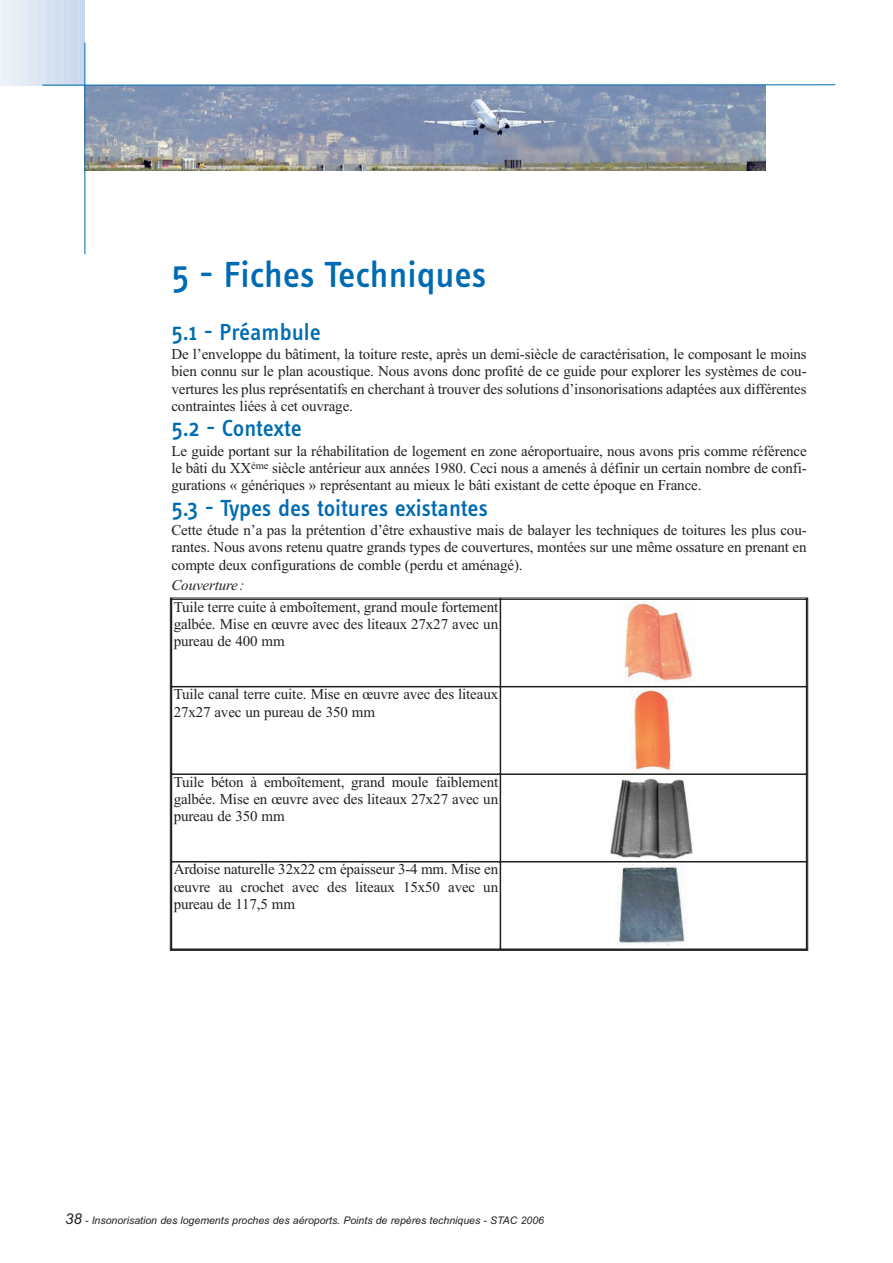
<style>
.page{position:relative;width:893px;height:1263px;background:#fff}
.page>*{position:absolute;margin:0;border:0;box-sizing:border-box;transform-origin:0 0}
.t1{font:500 37.5px "Info Text";color:#006bb2}
.t2{font:500 24px "Info Text";color:#006bb2}
.t3{font:15px/17.2px "Times New Roman";letter-spacing:-.01em;color:#231f20;text-align:justify}
.t4{font:italic 15px "Times New Roman";letter-spacing:-.01em;color:#231f20}
.t5{font:italic 10.5px "Arial";color:#231f20}
.s1{font-size:15px}
</style>
<div class="page">
<img style="left:86px;top:86px;width:679px;height:84px">
<hr style="left:0;top:0;width:1px;height:85px;background:#eef3f9">
<hr style="left:1px;top:0;width:2px;height:85px;background:#edf2f9">
<hr style="left:3px;top:0;width:2px;height:85px;background:#ecf2f9">
<hr style="left:5px;top:0;width:2px;height:85px;background:#ecf1f8">
<hr style="left:7px;top:0;width:3px;height:85px;background:#eaf0f8">
<hr style="left:10px;top:0;width:2px;height:85px;background:#e9eff7">
<hr style="left:12px;top:0;width:2px;height:85px;background:#e8eff7">
<hr style="left:14px;top:0;width:2px;height:85px;background:#e7edf7">
<hr style="left:16px;top:0;width:3px;height:85px;background:#e6edf7">
<hr style="left:19px;top:0;width:2px;height:85px;background:#e5ecf6">
<hr style="left:21px;top:0;width:2px;height:85px;background:#e4ebf6">
<hr style="left:23px;top:0;width:2px;height:85px;background:#e2eaf5">
<hr style="left:25px;top:0;width:3px;height:85px;background:#e1eaf5">
<hr style="left:28px;top:0;width:2px;height:85px;background:#dfe8f4">
<hr style="left:30px;top:0;width:2px;height:85px;background:#dee7f4">
<hr style="left:32px;top:0;width:2px;height:85px;background:#dde6f3">
<hr style="left:34px;top:0;width:3px;height:85px;background:#dce6f3">
<hr style="left:37px;top:0;width:2px;height:85px;background:#dbe4f3">
<hr style="left:39px;top:0;width:2px;height:85px;background:#dae4f2">
<hr style="left:41px;top:0;width:2px;height:85px;background:#d9e3f2">
<hr style="left:43px;top:0;width:3px;height:85px;background:#d8e3f2">
<hr style="left:46px;top:0;width:2px;height:85px;background:#d6e2f1">
<hr style="left:48px;top:0;width:2px;height:85px;background:#d5e1f1">
<hr style="left:50px;top:0;width:2px;height:85px;background:#d4e0f1">
<hr style="left:52px;top:0;width:3px;height:85px;background:#d3e0f0">
<hr style="left:55px;top:0;width:2px;height:85px;background:#d2dff0">
<hr style="left:57px;top:0;width:2px;height:85px;background:#d1def0">
<hr style="left:59px;top:0;width:3px;height:85px;background:#d0ddef">
<hr style="left:62px;top:0;width:2px;height:85px;background:#cfddef">
<hr style="left:64px;top:0;width:2px;height:85px;background:#cedbee">
<hr style="left:66px;top:0;width:2px;height:85px;background:#cddaee">
<hr style="left:68px;top:0;width:3px;height:85px;background:#ccd9ed">
<hr style="left:71px;top:0;width:2px;height:85px;background:#cbd9ed">
<hr style="left:73px;top:0;width:2px;height:85px;background:#cad8ec">
<hr style="left:75px;top:0;width:2px;height:85px;background:#c9d7ec">
<hr style="left:77px;top:0;width:3px;height:85px;background:#c7d6ec">
<hr style="left:80px;top:0;width:2px;height:85px;background:#c6d6ec">
<hr style="left:82px;top:0;width:2px;height:85px;background:#c5d5eb">
<hr style="left:84px;top:0;width:1px;height:85px;background:#c4d3eb">
<hr style="left:42px;top:85px;width:793px;height:1px;background:#006bb2">
<hr style="left:85px;top:43px;width:1px;height:211px;background:#006bb2">
<div style="left:500px;top:598px;width:307px;height:89px;background:linear-gradient(to right,#fff,#fff)"></div>
<svg style="left:501px;top:862px;width:304px;height:87px"></svg>
<hr style="left:171px;top:598px;width:1px;height:352px;background:#231f20">
<hr style="left:499px;top:598px;width:2px;height:352px;background:#231f20">
<hr style="left:805px;top:598px;width:2px;height:352px;background:#231f20">
<hr style="left:171px;top:598px;width:636px;height:2px;background:#231f20">
<hr style="left:171px;top:686px;width:636px;height:1px;background:#231f20">
<hr style="left:171px;top:773px;width:636px;height:2px;background:#231f20">
<hr style="left:171px;top:861px;width:636px;height:1px;background:#231f20">
<hr style="left:171px;top:949px;width:636px;height:1px;background:#231f20">
<div style="left:502px;top:602px;width:299px;height:81px;background:#fff"></div>
<img style="left:624px;top:602px;width:69px;height:79px">
<img style="left:631px;top:690px;width:41px;height:81px">
<img style="left:610px;top:778px;width:84px;height:81px">
<div style="left:502px;top:864px;width:299px;height:82px;background:#fff"></div>
<img style="left:617px;top:864px;width:69px;height:82px">
<h1 class="t1" style="left:171px;top:260px;width:316px">5 - Fiches Techniques</h1>
<h2 class="t2" style="left:171px;top:323px;width:151px">5.1 - Préambule</h2>
<p class="t3" style="left:171px;top:347px;width:636px">De l’enveloppe du bâtiment, la toiture reste, après un demi-siècle de caractérisation, le composant le moins bien connu sur le plan acoustique. Nous avons donc profité de ce guide pour explorer les systèmes de cou&shy;vertures les plus représentatifs en cherchant à trouver des solutions d’insonorisations adaptées aux différentes contraintes liées à cet ouvrage.</p>
<h2 class="t2" style="left:171px;top:419px;width:132px">5.2 - Contexte</h2>
<p class="t3" style="left:171px;top:444px;width:636px">Le guide portant sur la réhabilitation de logement en zone aéroportuaire, nous avons pris comme référence le bâti du XX<sup>ème</sup> siècle antérieur aux années 1980. Ceci nous a amenés à définir un certain nombre de confi&shy;gurations « génériques » représentant au mieux le bâti existant de cette époque en France.</p>
<h2 class="t2" style="left:171px;top:498px;width:318px">5.3 - Types des toitures existantes</h2>
<p class="t3" style="left:171px;top:523px;width:636px">Cette étude n’a pas la prétention d’être exhaustive mais de balayer les techniques de toitures les plus cou&shy;rantes. Nous avons retenu quatre grands types de couvertures, montées sur une même ossature en prenant en compte deux configurations de comble (perdu et aménagé).</p>
<p class="t4" style="left:171px;top:579px;width:74px">Couverture:</p>
<p class="t3" style="left:174px;top:600px;width:326px">Tuile terre cuite à emboîtement, grand moule fortement galbée. Mise en œuvre avec des liteaux 27x27 avec un pureau de 400 mm</p>
<p class="t3" style="left:174px;top:687px;width:326px">Tuile canal terre cuite. Mise en œuvre avec des liteaux<br>27x27 avec un pureau de 350 mm</p>
<p class="t3" style="left:174px;top:775px;width:326px">Tuile béton à emboîtement, grand moule faiblement galbée. Mise en œuvre avec des liteaux 27x27 avec un pureau de 350 mm</p>
<p class="t3" style="left:174px;top:862px;width:326px">Ardoise naturelle 32x22 cm épaisseur 3-4 mm. Mise en œuvre au crochet avec des liteaux 15x50 avec un pureau de 117,5 mm</p>
<p class="t5" style="left:65px;top:1217px;width:480px"><span class="s1">38</span> - Insonorisation des logements proches des aéroports. Points de repères techniques - STAC 2006</p>
</div>
